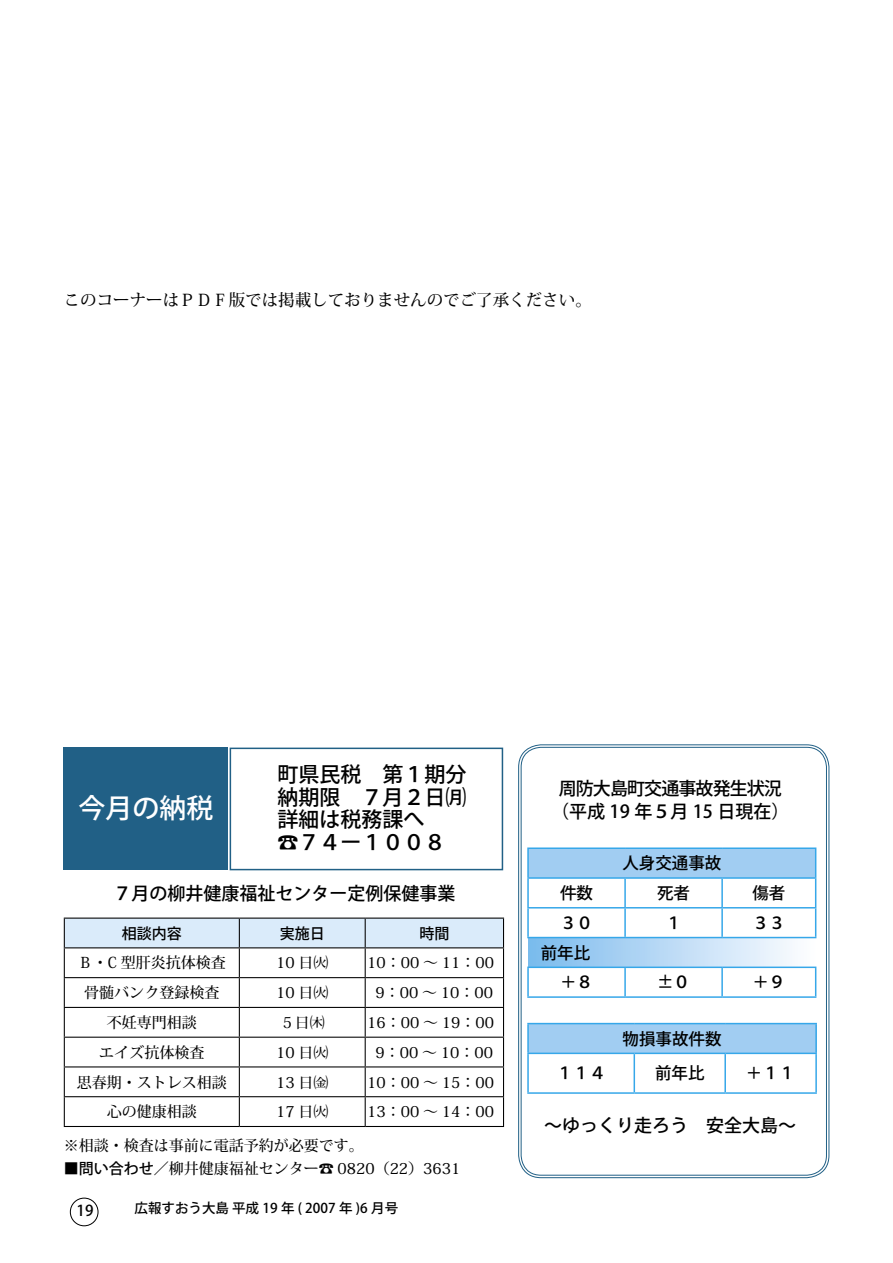
<style>
.page{position:relative;width:893px;height:1263px;background:#fff}
.page>*{position:absolute;margin:0;border:0;box-sizing:border-box;transform-origin:0 0}
.t1{font:500 27px "Koz Go Pro";color:#fff}
.t2{font:500 21px "Koz Go Pro";color:#000}
.お知らせ本文{font:500 18px "Koz Go Pro";color:#000}
.お知らせ本文-2{font:500 18px/22.5px "Koz Go Pro";letter-spacing:-.05em;color:#000;text-align:center}
.t3{font:500 16.5px "Koz Go Pro";color:#000}
.基本{font:500 16.5px "Koz Min Pro";color:#000}
.お知らせ本文-3{font:500 15px "Koz Min Pro";color:#000}
.お知らせ本文-4{font:500 15px "Koz Go Pro";color:#000}
.t4{font:500 13.5px "Koz Go Pro";color:#000}
.s1{font-family:"Koz Min Pro"}
.s2{font-family:"Koz Go Pro"}
</style>
<div class="page">
<div style="left:70px;top:1198px;width:28px;height:28px;border:1px solid #000;border-radius:50%"></div>
<svg style="left:518px;top:744px;width:311px;height:434px"></svg>
<svg style="left:521px;top:747px;width:306px;height:428px"></svg>
<div style="left:526px;top:779px;width:289px;height:51px;background:#fff"></div>
<div style="left:526px;top:1115px;width:289px;height:42px;background:#fff"></div>
<div style="left:528px;top:848px;width:288px;height:30px;background:#a1cdf2"></div>
<div style="left:528px;top:937px;width:288px;height:30px;background:linear-gradient(to right,#7abaed,#fffeff)"></div>
<hr style="left:527px;top:847px;width:98px;height:2px;background:#36a7e9">
<hr style="left:527px;top:849px;width:2px;height:28px;background:#36a7e9">
<hr style="left:625px;top:847px;width:97px;height:2px;background:#36a7e9">
<hr style="left:722px;top:847px;width:94px;height:2px;background:#36a7e9">
<hr style="left:527px;top:877px;width:98px;height:2px;background:#36a7e9">
<hr style="left:527px;top:879px;width:2px;height:28px;background:#36a7e9">
<hr style="left:625px;top:877px;width:97px;height:2px;background:#36a7e9">
<hr style="left:624px;top:879px;width:2px;height:28px;background:#36a7e9">
<hr style="left:722px;top:877px;width:94px;height:2px;background:#36a7e9">
<hr style="left:721px;top:879px;width:2px;height:28px;background:#36a7e9">
<hr style="left:527px;top:907px;width:98px;height:1px;background:#36a7e9">
<hr style="left:527px;top:908px;width:2px;height:29px;background:#36a7e9">
<hr style="left:625px;top:907px;width:97px;height:1px;background:#36a7e9">
<hr style="left:624px;top:908px;width:2px;height:29px;background:#36a7e9">
<hr style="left:722px;top:907px;width:94px;height:1px;background:#36a7e9">
<hr style="left:721px;top:908px;width:2px;height:29px;background:#36a7e9">
<svg style="left:815px;top:849px;width:1px;height:88px"></svg>
<hr style="left:527px;top:968px;width:2px;height:28px;background:#36a7e9">
<hr style="left:624px;top:968px;width:2px;height:28px;background:#36a7e9">
<hr style="left:721px;top:968px;width:2px;height:28px;background:#36a7e9">
<svg style="left:815px;top:968px;width:1px;height:28px"></svg>
<hr style="left:527px;top:996px;width:98px;height:2px;background:#36a7e9">
<hr style="left:625px;top:996px;width:97px;height:2px;background:#36a7e9">
<hr style="left:722px;top:996px;width:94px;height:2px;background:#36a7e9">
<hr style="left:527px;top:937px;width:98px;height:1px;background:#36a7e9">
<hr style="left:625px;top:937px;width:97px;height:1px;background:#36a7e9">
<hr style="left:722px;top:937px;width:94px;height:1px;background:#36a7e9">
<hr style="left:527px;top:966px;width:98px;height:2px;background:#36a7e9">
<hr style="left:625px;top:966px;width:97px;height:2px;background:#36a7e9">
<hr style="left:722px;top:966px;width:94px;height:2px;background:#36a7e9">
<div style="left:528px;top:1023px;width:288px;height:30px;background:#a1cdf2"></div>
<hr style="left:527px;top:1023px;width:107px;height:1px;background:#36a7e9">
<hr style="left:527px;top:1024px;width:2px;height:28px;background:#36a7e9">
<hr style="left:634px;top:1023px;width:91px;height:1px;background:#36a7e9">
<hr style="left:725px;top:1023px;width:92px;height:1px;background:#36a7e9">
<hr style="left:815px;top:1024px;width:2px;height:28px;background:#36a7e9">
<hr style="left:527px;top:1052px;width:107px;height:2px;background:#36a7e9">
<hr style="left:527px;top:1054px;width:2px;height:38px;background:#36a7e9">
<hr style="left:634px;top:1052px;width:91px;height:2px;background:#36a7e9">
<hr style="left:634px;top:1054px;width:1px;height:38px;background:#36a7e9">
<hr style="left:725px;top:1052px;width:92px;height:2px;background:#36a7e9">
<hr style="left:724px;top:1054px;width:2px;height:38px;background:#36a7e9">
<hr style="left:815px;top:1054px;width:2px;height:38px;background:#36a7e9">
<hr style="left:527px;top:1092px;width:107px;height:2px;background:#36a7e9">
<hr style="left:634px;top:1092px;width:91px;height:2px;background:#36a7e9">
<hr style="left:725px;top:1092px;width:92px;height:2px;background:#36a7e9">
<div style="left:64px;top:747px;width:164px;height:123px;background:#216086"></div>
<div style="left:230px;top:747px;width:273px;height:123px;border:2px solid #216086"></div>
<hr style="left:64px;top:917px;width:175px;height:2px;background:#000">
<hr style="left:239px;top:917px;width:126px;height:2px;background:#000">
<hr style="left:365px;top:917px;width:139px;height:2px;background:#000">
<svg style="left:64px;top:918px;width:440px;height:208px"></svg>
<hr style="left:64px;top:1126px;width:175px;height:1px;background:#000">
<hr style="left:239px;top:1126px;width:126px;height:1px;background:#000">
<hr style="left:365px;top:1126px;width:139px;height:1px;background:#000">
<p class="基本" style="left:64px;top:288px;width:530px">このコーナーはＰＤＦ版では掲載しておりませんのでご了承ください。</p>
<p class="t1" style="left:78px;top:791px;width:137px">今月の納税</p>
<p class="t2" style="left:382px;top:761px;width:85px">第１期分</p>
<p class="t2" style="left:277px;top:761px;width:85px">町県民税</p>
<p class="t2" style="left:277px;top:784px;width:190px">納期限　７月２日㈪</p>
<p class="t2" style="left:277px;top:806px;width:149px">詳細は税務課へ</p>
<p class="t2" style="left:277px;top:829px;width:170px"><span class="s1">☎</span>７４ー１００８</p>
<p class="お知らせ本文" style="left:113px;top:882px;width:343px">７月の柳井健康福祉センター定例保健事業</p>
<p class="お知らせ本文-4" style="left:122px;top:923px;width:61px">相談内容</p>
<p class="お知らせ本文-4" style="left:280px;top:923px;width:46px">実施日</p>
<p class="お知らせ本文-4" style="left:419px;top:923px;width:31px">時間</p>
<p class="お知らせ本文-3" style="left:78px;top:952px;width:150px">Ｂ・C 型肝炎抗体検査</p>
<p class="お知らせ本文-3" style="left:276px;top:952px;width:54px">10 日㈫</p>
<p class="お知らせ本文-3" style="left:367px;top:952px;width:128px">10：00~ 11：00</p>
<p class="お知らせ本文-3" style="left:84px;top:982px;width:136px">骨髄バンク登録検査</p>
<p class="お知らせ本文-3" style="left:276px;top:982px;width:54px">10 日㈫</p>
<p class="お知らせ本文-3" style="left:376px;top:982px;width:119px">9：00~10：00</p>
<p class="お知らせ本文-3" style="left:107px;top:1012px;width:92px">不妊専門相談</p>
<p class="お知らせ本文-3" style="left:280px;top:1012px;width:46px">５日㈭</p>
<p class="お知らせ本文-3" style="left:367px;top:1012px;width:128px">16：00~ 19：00</p>
<p class="お知らせ本文-3" style="left:99px;top:1041px;width:107px">エイズ抗体検査</p>
<p class="お知らせ本文-3" style="left:276px;top:1041px;width:54px">10 日㈫</p>
<p class="お知らせ本文-3" style="left:376px;top:1041px;width:119px">9：00~10：00</p>
<p class="お知らせ本文-3" style="left:77px;top:1071px;width:151px">思春期・ストレス相談</p>
<p class="お知らせ本文-3" style="left:276px;top:1071px;width:54px">13 日㈮</p>
<p class="お知らせ本文-3" style="left:367px;top:1071px;width:128px">10：00~ 15：00</p>
<p class="お知らせ本文-3" style="left:107px;top:1101px;width:92px">心の健康相談</p>
<p class="お知らせ本文-3" style="left:276px;top:1101px;width:54px">17 日㈫</p>
<p class="お知らせ本文-3" style="left:367px;top:1101px;width:128px">13：00~ 14：00</p>
<p class="お知らせ本文-3" style="left:64px;top:1135px;width:301px">※相談・検査は事前に電話予約が必要です。</p>
<p class="お知らせ本文-3" style="left:64px;top:1157px;width:398px"><span class="s2">■問い合わせ／</span>柳井健康福祉センター☎ 0820)22(3631</p>
<p class="お知らせ本文-4" style="left:77px;top:1201px;width:18px">19</p>
<p class="t4" style="left:135px;top:1199px;width:265px">広報すおう大島平成 19 年 ( 2007 年 6) 月号</p>
<p class="お知らせ本文-2" style="left:551px;top:778px;width:240px">周防大島町交通事故発生状況（平成 19 年５月 15 日現在(</p>
<p class="t3" style="left:622px;top:853px;width:100px">人身交通事故</p>
<p class="t3" style="left:560px;top:882px;width:34px">件数</p>
<p class="t3" style="left:657px;top:882px;width:34px">死者</p>
<p class="t3" style="left:752px;top:882px;width:34px">傷者</p>
<p class="t3" style="left:560px;top:912px;width:34px">３０</p>
<p class="t3" style="left:541px;top:942px;width:51px">前年比</p>
<p class="t3" style="left:665px;top:912px;width:18px">１</p>
<p class="t3" style="left:752px;top:912px;width:34px">３３</p>
<p class="t3" style="left:560px;top:972px;width:34px">＋８</p>
<p class="t3" style="left:657px;top:972px;width:34px">±０</p>
<p class="t3" style="left:752px;top:972px;width:34px">＋９</p>
<p class="t3" style="left:623px;top:1028px;width:100px">物損事故件数</p>
<p class="t3" style="left:556px;top:1063px;width:51px">１１４</p>
<p class="t3" style="left:655px;top:1063px;width:51px">前年比</p>
<p class="t3" style="left:746px;top:1063px;width:51px">＋１１</p>
<p class="お知らせ本文" style="left:544px;top:1113px;width:253px">～ゆっくり走ろう　安全大島~</p>
</div>
